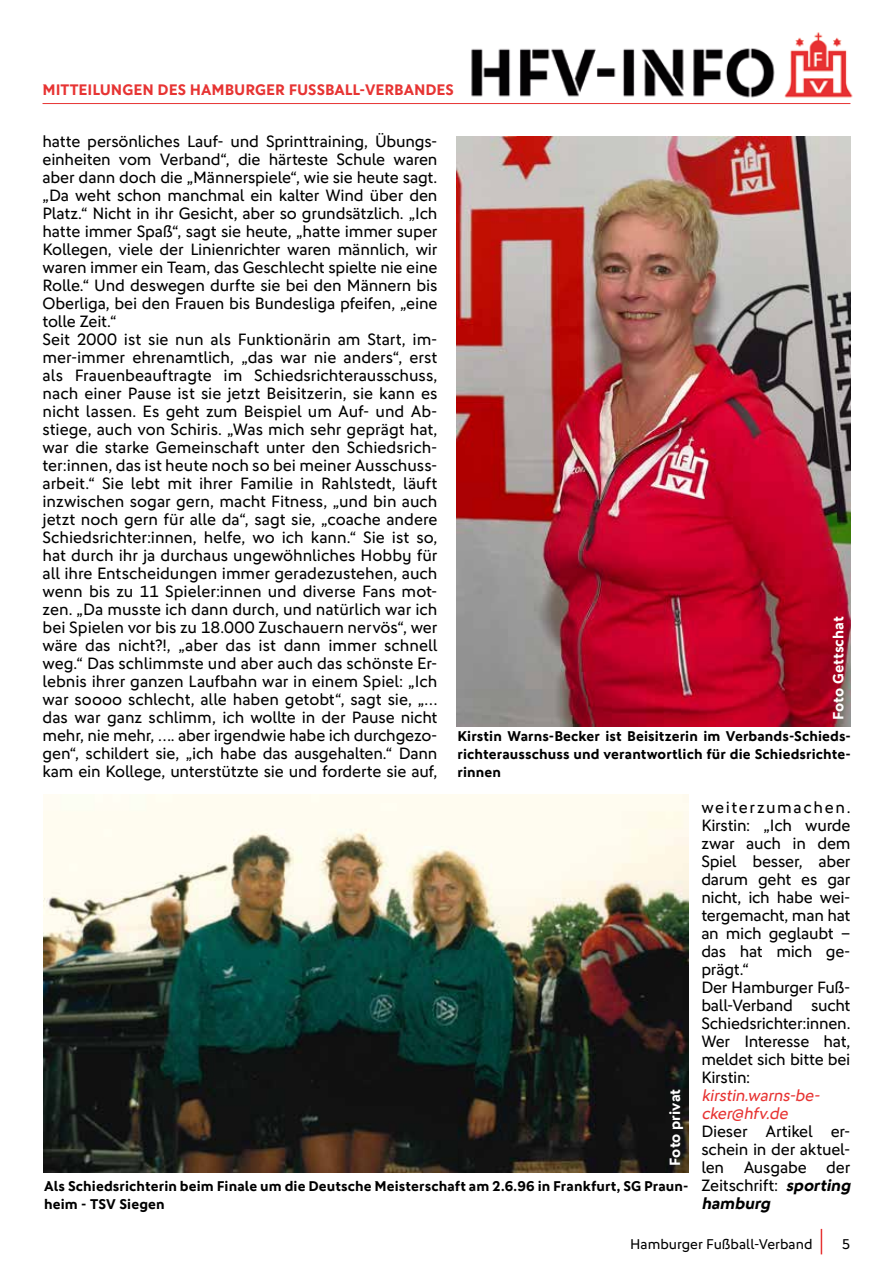
<style>
.page{position:relative;width:893px;height:1263px;background:#fff}
.page>*{position:absolute;margin:0;border:0;box-sizing:border-box;transform-origin:0 0}
.t1{font:16.5px/18px "DFB Sans";letter-spacing:-.005em;color:#000}
.t2{font:italic 16.5px/18px "DFB Sans";color:#e73433}
.t3{font:700 15.3px "DFB Sans";color:#e73433}
.t4{font:700 15px "DFB Sans";letter-spacing:-.005em;color:#fff}
.t5{font:700 14.25px/18px "DFB Sans";letter-spacing:.005em;color:#000;text-align:justify}
.t6{font:14.25px "DFB Sans";color:#000}
.s1{font-weight:700;font-style:italic}
</style>
<div class="page">
<svg style="left:821px;top:1229px;width:1px;height:25px"></svg>
<hr style="left:43px;top:103px;width:807px;height:1px;background:#e73433">
<img style="left:471px;top:32px;width:382px;height:66px">
<img style="left:457px;top:136px;width:393px;height:590px">
<img style="left:43px;top:795px;width:646px;height:378px">
<p class="t3" style="left:43px;top:80px;width:413px">MITTEILUNGEN DES HAMBURGER FUSSBALL-VERBANDES</p>
<p class="t1" style="left:43px;top:132px;width:396px">hatte persönliches Lauf- und Sprinttraining, Übungs&shy;einheiten vom Verband“, die härteste Schule waren aber dann doch die „Männerspiele“, wie sie heute sagt. „Da weht schon manchmal ein kalter Wind über den Platz.“ Nicht in ihr Gesicht, aber so grundsätzlich. „Ich hatte immer Spaß“, sagt sie heute, „hatte immer super Kollegen, viele der Linienrichter waren männlich, wir waren immer ein Team, das Geschlecht spielte nie eine Rolle.“ Und deswegen durfte sie bei den Männern bis Oberliga, bei den Frauen bis Bundesliga pfeifen, „eine tolle Zeit.“<br>Seit 2000 ist sie nun als Funktionärin am Start, im&shy;mer-immer ehrenamtlich, „das war nie anders“, erst als Frauenbeauftragte im Schiedsrichterausschuss, nach einer Pause ist sie jetzt Beisitzerin, sie kann es nicht lassen. Es geht zum Beispiel um Auf- und Ab&shy;stiege, auch von Schiris. „Was mich sehr geprägt hat, war die starke Gemeinschaft unter den Schiedsrich&shy;ter:innen, das ist heute noch so bei meiner Ausschuss&shy;arbeit.“ Sie lebt mit ihrer Familie in Rahlstedt, läuft inzwischen sogar gern, macht Fitness, „und bin auch jetzt noch gern für alle da“, sagt sie, „coache andere Schiedsrichter:innen, helfe, wo ich kann.“ Sie ist so, hat durch ihr ja durchaus ungewöhnliches Hobby für all ihre Entscheidungen immer geradezustehen, auch wenn bis zu 11 Spieler:innen und diverse Fans mot&shy;zen. „Da musste ich dann durch, und natürlich war ich bei Spielen vor bis zu 18.000 Zuschauern nervös“, wer wäre das nicht?!, „aber das ist dann immer schnell weg.“ Das schlimmste und aber auch das schönste Er&shy;lebnis ihrer ganzen Laufbahn war in einem Spiel: „Ich war soooo schlecht, alle haben getobt“, sagt sie, „… das war ganz schlimm, ich wollte in der Pause nicht mehr, nie mehr, …. aber irgendwie habe ich durchgezo&shy;gen“, schildert sie, „ich habe das ausgehalten.“ Dann kam ein Kollege, unterstützte sie und forderte sie auf,</p>
<p class="t4" style="left:829px;top:720px;width:105px;rotate:-90deg">Foto Gettschat</p>
<p class="t5" style="left:457px;top:727px;width:395px">Kirstin Warns-Becker ist Beisitzerin im Verbands-Schieds&shy;richterausschuss und verantwortlich für die Schiedsrichte&shy;rinnen</p>
<p class="t4" style="left:666px;top:1165px;width:78px;rotate:-90deg">Foto privat</p>
<p class="t5" style="left:44px;top:1177px;width:646px">Als Schiedsrichterin beim Finale um die Deutsche Meisterschaft am 2.6.96 in Frankfurt, SG Praun&shy;heim - TSV Siegen</p>
<p class="t1" style="left:701px;top:798px;width:151px">weiterzumachen.<br>Kirstin: „Ich wurde zwar auch in dem<br>Spiel besser, aber darum geht es gar nicht, ich habe wei&shy;tergemacht, man hat an mich geglaubt – das hat mich ge&shy;prägt.“<br>Der Hamburger Fuß&shy;ball-Verband sucht<br>Schiedsrichter:innen.<br>Wer Interesse hat, meldet sich bitte bei<br>Kirstin:</p>
<p class="t2" style="left:701px;top:1086px;width:123px">kirstin.warns-be&shy;cker@hfv.de</p>
<p class="t1" style="left:701px;top:1122px;width:154px">Dieser Artikel er&shy;schein in der aktuel&shy;len Ausgabe der<br>Zeitschrift: <span class="s1">sporting hamburg</span></p>
<p class="t6" style="left:630px;top:1236px;width:184px">Hamburger Fußball-Verband</p>
<p class="t6" style="left:842px;top:1236px;width:10px">5</p>
</div>
